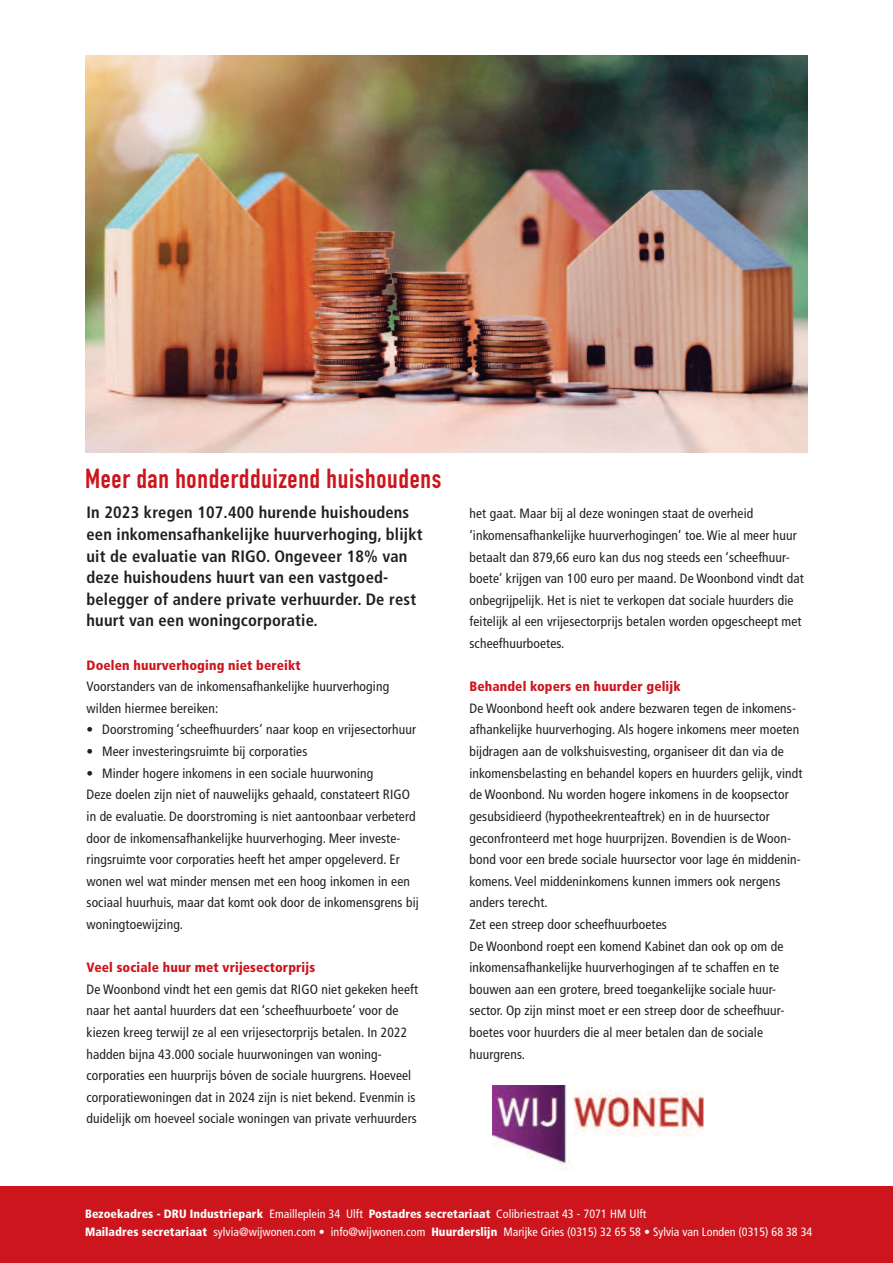
<style>
.page{position:relative;width:893px;height:1263px;background:#fff}
.page>*{position:absolute;margin:0;border:0;box-sizing:border-box;transform-origin:0 0}
.t1{font:700 27.15px "DIN Condensed";letter-spacing:.025em;color:#cd151d}
.t2{font:700 condensed 16.5px/21.6px "Frutiger";letter-spacing:.01em;color:#231f20}
.t3{font:condensed 13.5px/21.6px "Frutiger";letter-spacing:.01em;color:#231f20}
.t4{font:900 condensed 13.5px "Frutiger";letter-spacing:.01em;color:#cd151d}
.t5{font:condensed 12px/17.7px "Frutiger";letter-spacing:.005em;color:#fff}
.s1{font-weight:900}
</style>
<div class="page">
<img style="left:85px;top:55px;width:723px;height:397px">
<div style="left:0;top:1186px;width:893px;height:77px;background:#cd151d"></div>
<img style="left:492px;top:1086px;width:211px;height:83px">
<h1 class="t1" style="left:85px;top:460px;width:358px">Meer dan honderdduizend huishoudens</h1>
<p class="t2" style="left:87px;top:503px;width:338px">In 2023 kregen 107.400 hurende huishoudens een inkomensafhankelijke huurverhoging, blijkt uit de evaluatie van RIGO. Ongeveer 18% van deze huishoudens huurt van een vastgoed&shy;belegger of andere private verhuurder. De rest huurt van een woningcorporatie.</p>
<p class="t4" style="left:87px;top:659px;width:216px">Doelen huurverhoging niet bereikt</p>
<p class="t3" style="left:87px;top:677px;width:304px">Voorstanders van de inkomensafhankelijke huurverhoging wilden hiermee bereiken:</p>
<p class="t3" style="left:87px;top:720px;width:331px">• Doorstroming ‘scheefhuurders’ naar koop en vrijesectorhuur</p>
<p class="t3" style="left:87px;top:742px;width:222px">• Meer investeringsruimte bij corporaties</p>
<p class="t3" style="left:87px;top:763px;width:334px">• Minder hogere inkomens in een sociale huurwoning<br>Deze doelen zijn niet of nauwelijks gehaald, constateert RIGO in de evaluatie. De doorstroming is niet aantoonbaar verbeterd door de inkomensafhankelijke huurverhoging. Meer investe&shy;ringsruimte voor corporaties heeft het amper opgeleverd. Er wonen wel wat minder mensen met een hoog inkomen in een sociaal huurhuis, maar dat komt ook door de inkomensgrens bij woningtoewijzing.</p>
<p class="t4" style="left:87px;top:962px;width:230px">Veel sociale huur met vrijesectorprijs</p>
<p class="t3" style="left:87px;top:979px;width:333px">De Woonbond vindt het een gemis dat RIGO niet gekeken heeft naar het aantal huurders dat een ‘scheefhuurboete’ voor de kiezen kreeg terwijl ze al een vrijesectorprijs betalen. In 2022 hadden bijna 43.000 sociale huurwoningen van woning&shy;corporaties een huurprijs bóven de sociale huurgrens. Hoeveel corporatiewoningen dat in 2024 zijn is niet bekend. Evenmin is duidelijk om hoeveel sociale woningen van private verhuurders</p>
<p class="t3" style="left:469px;top:504px;width:336px">het gaat. Maar bij al deze woningen staat de overheid ‘inkomensafhankelijke huurverhogingen’ toe. Wie al meer huur betaalt dan 879,66 euro kan dus nog steeds een ‘scheefhuur&shy;boete’ krijgen van 100 euro per maand. De Woonbond vindt dat onbegrijpelijk. Het is niet te verkopen dat sociale huurders die feitelijk al een vrijesectorprijs betalen worden opgescheept met scheefhuurboetes.</p>
<p class="t4" style="left:469px;top:681px;width:213px">Behandel kopers en huurder gelijk</p>
<p class="t3" style="left:469px;top:698px;width:335px">De Woonbond heeft ook andere bezwaren tegen de inkomens&shy;afhankelijke huurverhoging. Als hogere inkomens meer moeten bijdragen aan de volkshuisvesting, organiseer dit dan via de inkomensbelasting en behandel kopers en huurders gelijk, vindt de Woonbond. Nu worden hogere inkomens in de koopsector gesubsidieerd (hypotheekrenteaftrek) en in de huursector geconfronteerd met hoge huurprijzen. Bovendien is de Woon&shy;bond voor een brede sociale huursector voor lage én middenin&shy;komens. Veel middeninkomens kunnen immers ook nergens anders terecht.<br>Zet een streep door scheefhuurboetes<br>De Woonbond roept een komend Kabinet dan ook op om de inkomensafhankelijke huurverhogingen af te schaffen en te bouwen aan een grotere, breed toegankelijke sociale huur&shy;sector. Op zijn minst moet er een streep door de scheefhuur&shy;boetes voor huurders die al meer betalen dan de sociale huurgrens.</p>
<p class="t5" style="left:85px;top:1206px;width:729px"><span class="s1">Bezoekadres - DRU Industriepark</span> Emailleplein 34 Ulft <span class="s1">Postadres secretariaat</span> Colibriestraat 43 - 7071 HM Ulft<br><span class="s1">Mailadres secretariaat</span> sylvia@wijwonen.com • info@wijwonen.com <span class="s1">Huurderslijn</span> Marijke Gries (0315) 32 65 58 • Sylvia van Londen (0315) 68 38 34</p>
</div>
